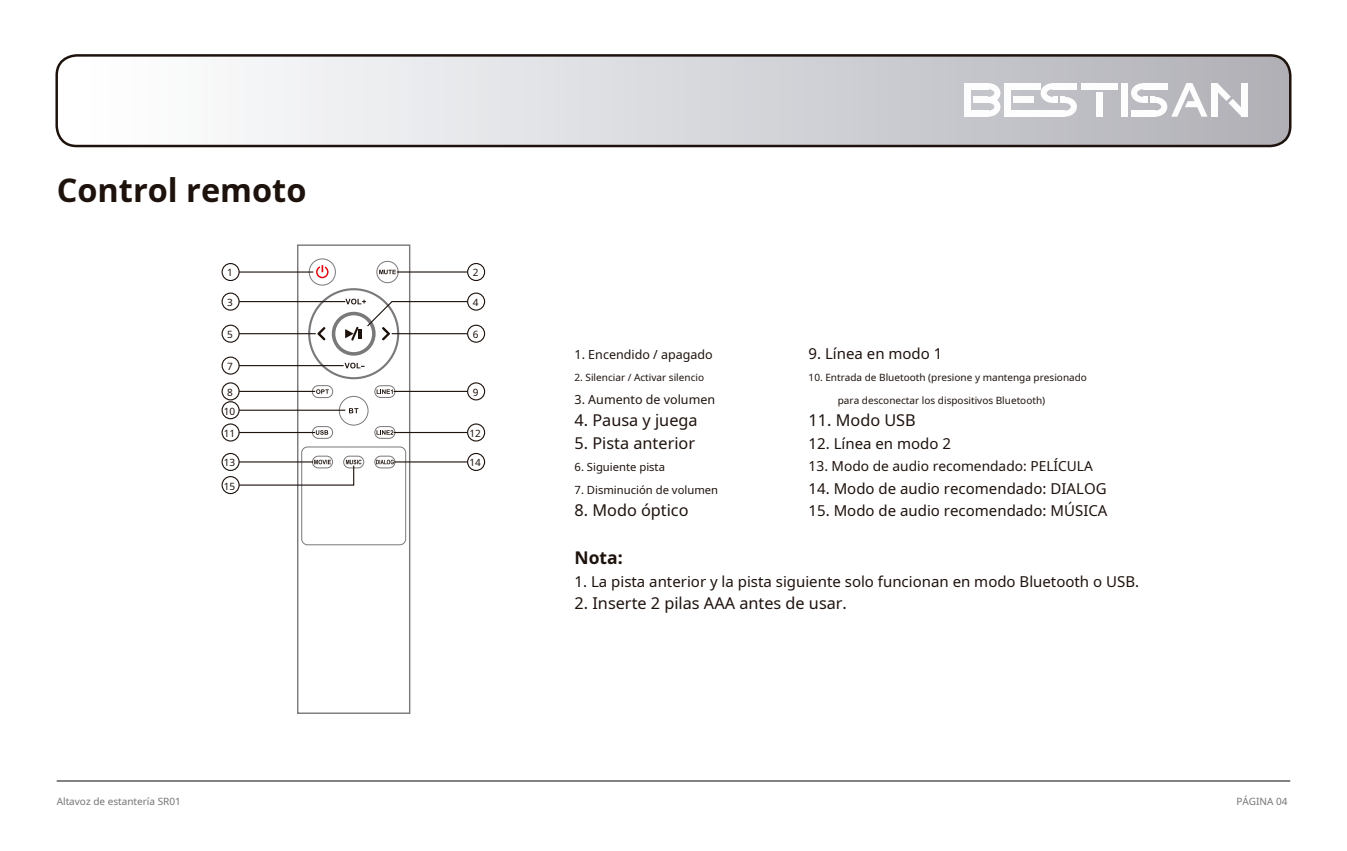
<style>
.page{position:relative;width:1347px;height:851px;background:#fff}
.page>*{position:absolute;margin:0;border:0;box-sizing:border-box;transform-origin:0 0}
.t1{font:700 32.5px "Noto Sans";color:#1e120d}
.t2{font:700 17.5px "Noto Sans";color:#1e120d}
.t3{font:16.25px "Noto Sans";color:#1e120d}
.t4{font:15px "Noto Sans";color:#1e120d}
.t5{font:13.75px "Noto Sans";color:#1e120d}
.t6{font:12.5px "Noto Sans";color:#1e120d}
.t7{font:11.25px "Noto Sans";color:#1e120d}
.t8{font:10px "Noto Sans";color:#1e120d}
.t9{font:10px "Noto Sans";color:#757475}
</style>
<div class="page">
<svg style="left:58px;top:55px;width:1232px;height:91px"></svg>
<div style="left:55px;top:54px;width:1236px;height:93px;border:2px solid #1e120d;border-radius:20px"></div>
<div style="left:1211px;top:83px;width:6px;height:34px;background:#fdfdfe"></div>
<div style="left:1241px;top:83px;width:6px;height:34px;background:#fdfdfe"></div>
<svg style="left:1217px;top:83px;width:24px;height:34px"></svg>
<div style="left:1121px;top:83px;width:6px;height:34px;background:#fdfdfe"></div>
<div style="left:1096px;top:92px;width:6px;height:25px;background:#fdfdfe"></div>
<div style="left:1080px;top:83px;width:37px;height:6px;background:#fdfdfe"></div>
<div style="left:1004px;top:83px;width:6px;height:34px;background:#fdfdfe"></div>
<div style="left:1004px;top:83px;width:36px;height:6px;background:#fdfdfe"></div>
<div style="left:1004px;top:111px;width:45px;height:6px;background:#fdfdfe"></div>
<div style="left:1013px;top:97px;width:21px;height:6px;background:#fdfdfe"></div>
<svg style="left:1040px;top:83px;width:37px;height:34px"></svg>
<svg style="left:1131px;top:83px;width:76px;height:34px"></svg>
<div style="left:964px;top:83px;width:6px;height:34px;background:#fdfdfe"></div>
<div style="left:970px;top:83px;width:18px;height:6px;background:#fdfdfe"></div>
<div style="left:973px;top:97px;width:15px;height:6px;background:#fdfdfe"></div>
<div style="left:970px;top:111px;width:18px;height:6px;background:#fdfdfe"></div>
<svg style="left:988px;top:83px;width:12px;height:34px"></svg>
<hr style="left:57px;top:780px;width:1233px;height:1px;background:#757475">
<div style="left:297px;top:244px;width:113px;height:469px;border:1px solid #7a787a"></div>
<div style="left:308px;top:288px;width:91px;height:91px;border:2px solid #7a787a;border-radius:50%"></div>
<div style="left:332px;top:312px;width:43px;height:43px;border:4px solid #7a787a;border-radius:50%"></div>
<div style="left:309px;top:258px;width:27px;height:27px;border:1px solid #7a787a;border-radius:50%"></div>
<svg style="left:316px;top:265px;width:12px;height:13px"></svg>
<svg style="left:317px;top:327px;width:9px;height:14px"></svg>
<div style="left:376px;top:261px;width:22px;height:22px;border:1px solid #7a787a;border-radius:50%"></div>
<div style="left:301px;top:446px;width:105px;height:99px;border:1px solid #7a787a;border-radius:6px"></div>
<div style="left:312px;top:455px;width:21px;height:13px;border:1px solid #7a787a;border-radius:6px"></div>
<div style="left:343px;top:455px;width:21px;height:13px;border:1px solid #7a787a;border-radius:6px"></div>
<div style="left:374px;top:455px;width:21px;height:13px;border:1px solid #7a787a;border-radius:6px"></div>
<div style="left:312px;top:385px;width:21px;height:13px;border:1px solid #7a787a;border-radius:6px"></div>
<div style="left:312px;top:426px;width:21px;height:12px;border:1px solid #7a787a;border-radius:6px"></div>
<div style="left:374px;top:385px;width:21px;height:13px;border:1px solid #7a787a;border-radius:6px"></div>
<div style="left:374px;top:426px;width:21px;height:12px;border:1px solid #7a787a;border-radius:6px"></div>
<svg style="left:376px;top:430px;width:17px;height:4px"></svg>
<div style="left:339px;top:396px;width:29px;height:29px;border:1px solid #7a787a;border-radius:50%"></div>
<svg style="left:379px;top:270px;width:17px;height:4px"></svg>
<svg style="left:344px;top:362px;width:20px;height:6px"></svg>
<svg style="left:349px;top:408px;width:9px;height:5px"></svg>
<svg style="left:316px;top:389px;width:13px;height:5px"></svg>
<svg style="left:376px;top:459px;width:18px;height:5px"></svg>
<svg style="left:316px;top:430px;width:12px;height:4px"></svg>
<svg style="left:376px;top:389px;width:17px;height:5px"></svg>
<div style="left:221px;top:263px;width:19px;height:18px;border:1px solid #1e120d;border-radius:50%"></div>
<hr style="left:239px;top:271px;width:74px;height:1px;background:#1e120d">
<div style="left:221px;top:292px;width:19px;height:18px;border:1px solid #1e120d;border-radius:50%"></div>
<hr style="left:239px;top:301px;width:106px;height:1px;background:#1e120d">
<div style="left:221px;top:324px;width:19px;height:19px;border:1px solid #1e120d;border-radius:50%"></div>
<hr style="left:239px;top:333px;width:77px;height:1px;background:#1e120d">
<div style="left:467px;top:324px;width:18px;height:19px;border:1px solid #1e120d;border-radius:50%"></div>
<hr style="left:392px;top:333px;width:75px;height:1px;background:#1e120d">
<div style="left:467px;top:292px;width:18px;height:18px;border:1px solid #1e120d;border-radius:50%"></div>
<hr style="left:392px;top:301px;width:75px;height:1px;background:#1e120d">
<svg style="left:345px;top:298px;width:49px;height:44px"></svg>
<div style="left:467px;top:382px;width:18px;height:18px;border:1px solid #1e120d;border-radius:50%"></div>
<hr style="left:394px;top:391px;width:73px;height:1px;background:#1e120d">
<div style="left:467px;top:423px;width:18px;height:18px;border:1px solid #1e120d;border-radius:50%"></div>
<hr style="left:394px;top:432px;width:73px;height:1px;background:#1e120d">
<div style="left:467px;top:453px;width:18px;height:18px;border:1px solid #1e120d;border-radius:50%"></div>
<hr style="left:394px;top:461px;width:73px;height:1px;background:#1e120d">
<div style="left:467px;top:263px;width:18px;height:18px;border:1px solid #1e120d;border-radius:50%"></div>
<hr style="left:397px;top:271px;width:70px;height:1px;background:#1e120d">
<div style="left:221px;top:356px;width:19px;height:18px;border:1px solid #1e120d;border-radius:50%"></div>
<hr style="left:239px;top:365px;width:105px;height:1px;background:#1e120d">
<div style="left:221px;top:382px;width:19px;height:18px;border:1px solid #1e120d;border-radius:50%"></div>
<hr style="left:239px;top:391px;width:76px;height:1px;background:#1e120d">
<div style="left:221px;top:423px;width:19px;height:18px;border:1px solid #1e120d;border-radius:50%"></div>
<hr style="left:239px;top:432px;width:76px;height:1px;background:#1e120d">
<div style="left:221px;top:453px;width:19px;height:18px;border:1px solid #1e120d;border-radius:50%"></div>
<div style="left:221px;top:476px;width:19px;height:18px;border:1px solid #1e120d;border-radius:50%"></div>
<svg style="left:238px;top:459px;width:123px;height:27px"></svg>
<div style="left:221px;top:401px;width:19px;height:18px;border:1px solid #1e120d;border-radius:50%"></div>
<hr style="left:239px;top:409px;width:106px;height:1px;background:#1e120d">
<h1 class="t1" style="left:57px;top:167px;width:251px">Control remoto</h1>
<p class="t8" style="left:473px;top:266px;width:7px">2</p>
<p class="t8" style="left:227px;top:266px;width:7px">1</p>
<p class="t8" style="left:227px;top:295px;width:7px">3</p>
<p class="t8" style="left:227px;top:327px;width:7px">5</p>
<p class="t8" style="left:473px;top:327px;width:7px">6</p>
<p class="t8" style="left:473px;top:295px;width:7px">4</p>
<p class="t8" style="left:227px;top:359px;width:7px">7</p>
<p class="t8" style="left:227px;top:385px;width:7px">8</p>
<p class="t8" style="left:224px;top:426px;width:13px">11</p>
<p class="t8" style="left:224px;top:455px;width:13px">13</p>
<p class="t8" style="left:224px;top:479px;width:13px">15</p>
<p class="t8" style="left:224px;top:404px;width:13px">10</p>
<p class="t8" style="left:473px;top:385px;width:7px">9</p>
<p class="t8" style="left:469px;top:426px;width:13px">12</p>
<p class="t8" style="left:469px;top:455px;width:13px">14</p>
<p class="t6" style="left:574px;top:345px;width:140px">1. Encendido / apagado</p>
<p class="t8" style="left:574px;top:370px;width:131px">2. Silenciar / Activar silencio</p>
<p class="t6" style="left:574px;top:390px;width:142px">3. Aumento de volumen</p>
<p class="t3" style="left:574px;top:408px;width:125px">4. Pausa y juega</p>
<p class="t3" style="left:574px;top:431px;width:122px">5. Pista anterior</p>
<p class="t7" style="left:574px;top:459px;width:92px">6. Siguiente pista</p>
<p class="t7" style="left:574px;top:481px;width:145px">7. Disminución de volumen</p>
<p class="t3" style="left:574px;top:498px;width:116px">8. Modo óptico</p>
<p class="t4" style="left:808px;top:342px;width:135px">9. Línea en modo 1</p>
<p class="t8" style="left:808px;top:370px;width:280px">10. Entrada de Bluetooth (presione y mantenga presionado</p>
<p class="t8" style="left:837px;top:393px;width:209px">para desconectar los dispositivos Bluetooth)</p>
<p class="t3" style="left:808px;top:408px;width:109px">11. Modo USB</p>
<p class="t4" style="left:808px;top:432px;width:144px">12. Línea en modo 2</p>
<p class="t5" style="left:808px;top:456px;width:286px">13. Modo de audio recomendado: PELÍCULA</p>
<p class="t4" style="left:808px;top:477px;width:299px">14. Modo de audio recomendado: DIALOG</p>
<p class="t4" style="left:808px;top:500px;width:300px">15. Modo de audio recomendado: MÚSICA</p>
<p class="t2" style="left:574px;top:545px;width:50px">Nota:</p>
<p class="t4" style="left:574px;top:570px;width:566px">1. La pista anterior y la pista siguiente solo funcionan en modo Bluetooth o USB.</p>
<p class="t3" style="left:574px;top:591px;width:274px">2. Inserte 2 pilas AAA antes de usar.</p>
<p class="t9" style="left:57px;top:794px;width:126px">Altavoz de estantería SR01</p>
<p class="t9" style="left:1236px;top:794px;width:53px">PÁGINA 04</p>
</div>
